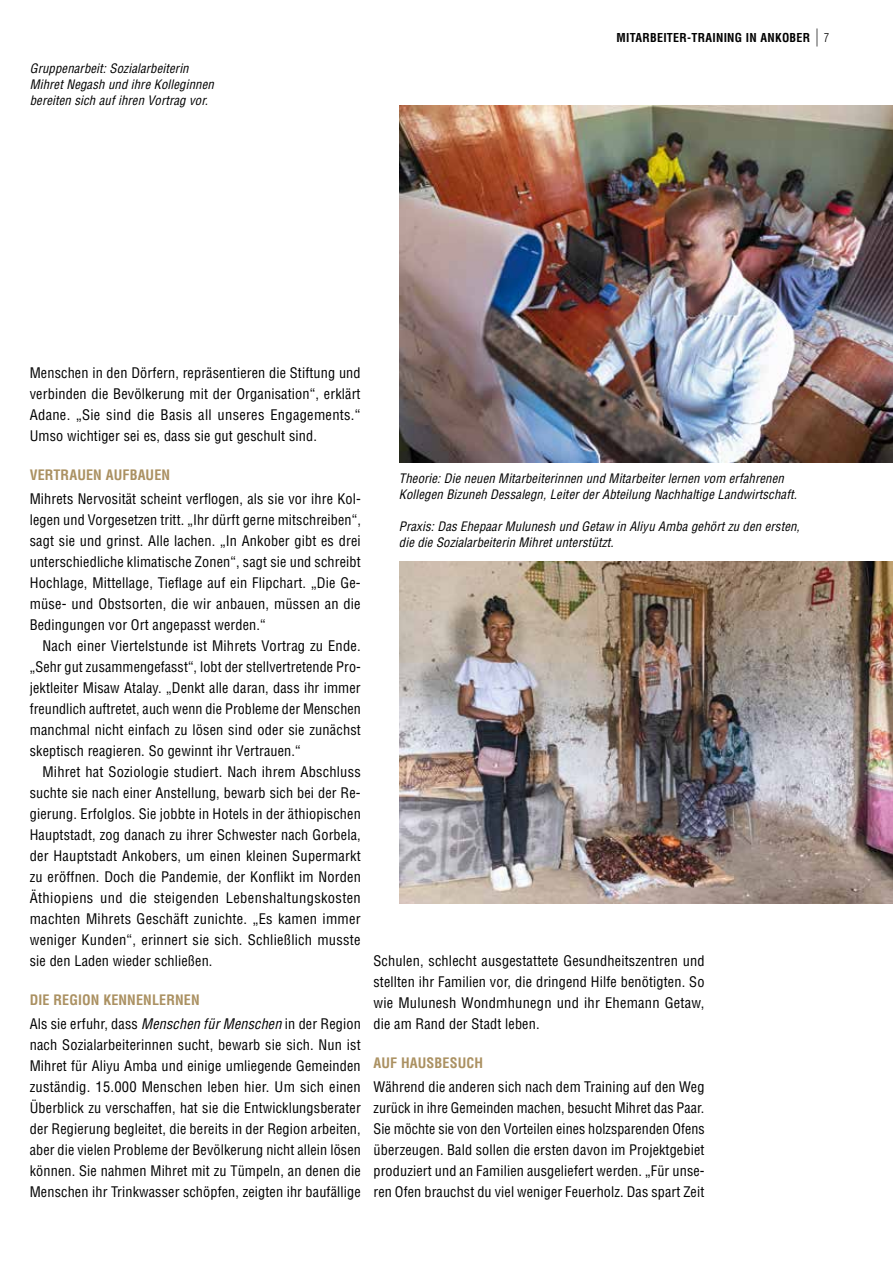
<style>
.page{position:relative;width:893px;height:1263px;background:#fff}
.page>*{position:absolute;margin:0;border:0;box-sizing:border-box;transform-origin:0 0}
.t1{font:condensed 14.25px/21px "Helvetica";letter-spacing:.01em;color:#000;text-align:justify}
.t2{font:700 condensed 14.1px "Helvetica";letter-spacing:.01em;color:#ab9162}
.t3{font:italic condensed 12.75px/15.8px "Helvetica";letter-spacing:.01em;color:#000}
.t4{font:700 condensed 12px "Helvetica";letter-spacing:.025em;color:#000}
.s1{font-weight:300;font-size:18px}
.s2{font-weight:300}
.s3{font-style:italic}
</style>
<div class="page">
<img style="left:399px;top:105px;width:494px;height:357px">
<img style="left:399px;top:561px;width:494px;height:342px">
<p class="t3" style="left:30px;top:61px;width:186px">Gruppenarbeit: Sozialarbeiterin<br>Mihret Negash und ihre Kolleginnen bereiten sich auf ihren Vortrag vor.</p>
<p class="t4" style="left:616px;top:30px;width:214px">MITARBEITER-TRAINING IN ANKOBER <span class="s1">|</span> <span class="s2">7</span></p>
<p class="t1" style="left:30px;top:362px;width:332px">Menschen in den Dörfern, repräsentieren die Stiftung und verbinden die Bevölkerung mit der Organisation“, erklärt Adane. „Sie sind die Basis all unseres Engagements.“ Umso wichtiger sei es, dass sie gut geschult sind.</p>
<p class="t2" style="left:30px;top:466px;width:142px">VERTRAUEN AUFBAUEN</p>
<p class="t1" style="left:30px;top:488px;width:333px">Mihrets Nervosität scheint verflogen, als sie vor ihre Kol&shy;legen und Vorgesetzen tritt. „Ihr dürft gerne mitschreiben“, sagt sie und grinst. Alle lachen. „In Ankober gibt es drei unterschiedliche klimatische Zonen“, sagt sie und schreibt Hochlage, Mittellage, Tieflage auf ein Flipchart. „Die Ge&shy;müse- und Obstsorten, die wir anbauen, müssen an die Bedingungen vor Ort angepasst werden.“</p>
<p class="t1" style="left:30px;top:635px;width:333px;text-indent:13px">Nach einer Viertelstunde ist Mihrets Vortrag zu Ende. „Sehr gut zusammengefasst“, lobt der stellvertretende Pro&shy;jektleiter Misaw Atalay. „Denkt alle daran, dass ihr immer freundlich auftretet, auch wenn die Probleme der Menschen manchmal nicht einfach zu lösen sind oder sie zunächst skeptisch reagieren. So gewinnt ihr Vertrauen.“</p>
<p class="t1" style="left:30px;top:761px;width:333px;text-indent:13px">Mihret hat Soziologie studiert. Nach ihrem Abschluss suchte sie nach einer Anstellung, bewarb sich bei der Re&shy;gierung. Erfolglos. Sie jobbte in Hotels in der äthiopischen Hauptstadt, zog danach zu ihrer Schwester nach Gorbela, der Hauptstadt Ankobers, um einen kleinen Supermarkt zu eröffnen. Doch die Pandemie, der Konflikt im Norden Äthiopiens und die steigenden Lebenshaltungskosten machten Mihrets Geschäft zunichte. „Es kamen immer weniger Kunden“, erinnert sie sich. Schließlich musste sie den Laden wieder schließen.</p>
<p class="t2" style="left:30px;top:991px;width:171px">DIE REGION KENNENLERNEN</p>
<p class="t1" style="left:30px;top:1013px;width:333px">Als sie erfuhr, dass <span class="s3">Menschen für Menschen</span> in der Region nach Sozialarbeiterinnen sucht, bewarb sie sich. Nun ist Mihret für Aliyu Amba und einige umliegende Gemeinden zuständig. 15.000 Menschen leben hier. Um sich einen Überblick zu verschaffen, hat sie die Entwicklungsberater der Regierung begleitet, die bereits in der Region arbeiten, aber die vielen Probleme der Bevölkerung nicht allein lösen können. Sie nahmen Mihret mit zu Tümpeln, an denen die Menschen ihr Trinkwasser schöpfen, zeigten ihr baufällige</p>
<p class="t3" style="left:399px;top:470px;width:399px">Theorie: Die neuen Mitarbeiterinnen und Mitarbeiter lernen vom erfahrenen<br>Kollegen Bizuneh Dessalegn, Leiter der Abteilung Nachhaltige Landwirtschaft.</p>
<p class="t3" style="left:399px;top:518px;width:402px">Praxis: Das Ehepaar Mulunesh und Getaw in Aliyu Amba gehört zu den ersten, die die Sozialarbeiterin Mihret unterstützt.</p>
<p class="t1" style="left:373px;top:950px;width:333px">Schulen, schlecht ausgestattete Gesundheitszentren und stellten ihr Familien vor, die dringend Hilfe benötigten. So wie Mulunesh Wondmhunegn und ihr Ehemann Getaw, die am Rand der Stadt leben.</p>
<p class="t2" style="left:373px;top:1054px;width:111px">AUF HAUSBESUCH</p>
<p class="t1" style="left:373px;top:1076px;width:333px">Während die anderen sich nach dem Training auf den Weg zurück in ihre Gemeinden machen, besucht Mihret das Paar.<br>Sie möchte sie von den Vorteilen eines holzsparenden Ofens überzeugen. Bald sollen die ersten davon im Projektgebiet produziert und an Familien ausgeliefert werden. „Für unse&shy;ren Ofen brauchst du viel weniger Feuerholz. Das spart Zeit</p>
</div>
